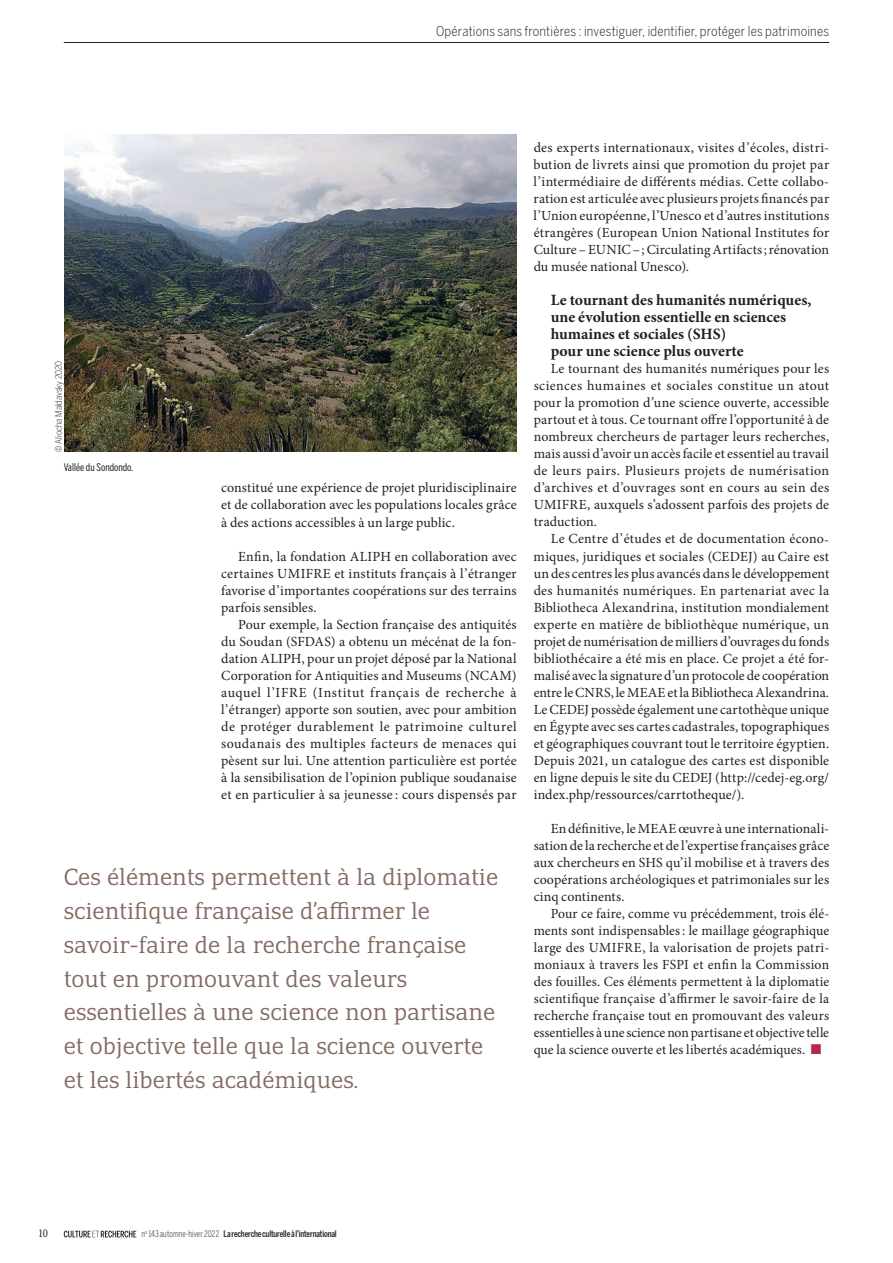
<style>
.page{position:relative;width:893px;height:1263px;background:#fff}
.page>*{position:absolute;margin:0;border:0;box-sizing:border-box;transform-origin:0 0}
.t1{font:300 22.5px/33.8px "PF Adamant Pro";color:#836b62}
.t2{font:700 15.75px/17.1px "Minion Pro";color:#231f20}
.t3{font:13.95px/17px "Minion Pro";letter-spacing:.01em;color:#231f20;text-align:justify}
.t4{font:300 13.5px "Benton Sans Cond";letter-spacing:.015em;color:#231f20}
.t5{font:12px "Minion Pro";color:#231f20;scale:.89 1}
.t6{font:10.5px "Benton Sans Comp";color:#231f20}
.t7{font:500 9px "Benton Sans Comp";letter-spacing:-.015em;color:#231f20}
.t8{font:300 9px "Benton Sans Cond";color:#231f20}
.s1{color:#b6274b}
.s2{font-weight:300}
</style>
<div class="page">
<hr style="left:64px;top:42px;width:765px;height:1px;background:#231f20">
<svg style="left:64px;top:1231px;width:72px;height:6px"></svg>
<img style="left:64px;top:135px;width:453px;height:317px">
<p class="t4" style="left:436px;top:23px;width:395px">Opérations sans frontières : investiguer, identifier, protéger les patrimoines</p>
<p class="t8" style="left:53px;top:452px;width:93px;rotate:-90deg">© Aliocha Maldavsky 2020</p>
<p class="t6" style="left:64px;top:461px;width:71px">Vallée du Sondondo.</p>
<p class="t3" style="left:221px;top:480px;width:297px">constitué une expérience de projet pluridisciplinaire et de collaboration avec les populations locales grâce à des actions accessibles à un large public.</p>
<p class="t3" style="left:221px;top:548px;width:297px;text-indent:17px">Enfin, la fondation ALIPH en collaboration avec certaines UMIFRE et instituts français à l’étranger favorise d’importantes coopérations sur des terrains parfois sensibles.</p>
<p class="t3" style="left:221px;top:616px;width:297px;text-indent:17px">Pour exemple, la Section française des antiquités du Soudan (SFDAS) a obtenu un mécénat de la fon&shy;dation ALIPH, pour un projet déposé par la National Corporation for Antiquities and Museums (NCAM) auquel l’IFRE (Institut français de recherche à l’étranger) apporte son soutien, avec pour ambition de protéger durablement le patrimoine culturel soudanais des multiples facteurs de menaces qui pèsent sur lui. Une attention particulière est portée à la sensibilisation de l’opinion publique soudanaise et en particulier à sa jeunesse : cours dispensés par</p>
<p class="t1" style="left:64px;top:860px;width:436px">Ces éléments permettent à la diplomatie scientifique française d’affirmer le savoir-faire de la recherche française tout en promouvant des valeurs essentielles à une science non partisane et objective telle que la science ouverte et les libertés académiques.</p>
<p class="t3" style="left:534px;top:139px;width:297px">des experts internationaux, visites d’écoles, distri&shy;bution de livrets ainsi que promotion du projet par l’intermédiaire de différents médias. Cette collabo&shy;ration est articulée avec plusieurs projets financés par l’Union européenne, l’Unesco et d’autres institutions étrangères (European Union National Institutes for Culture – EUNIC –; Circulating Artifacts; rénovation du musée national Unesco).</p>
<p class="t2" style="left:551px;top:291px;width:262px">Le tournant des humanités numériques, une évolution essentielle en sciences humaines et sociales (SHS)<br>pour une science plus ouverte</p>
<p class="t3" style="left:534px;top:360px;width:297px;text-indent:17px">Le tournant des humanités numériques pour les sciences humaines et sociales constitue un atout pour la promotion d’une science ouverte, accessible partout et à tous. Ce tournant offre l’opportunité à de nombreux chercheurs de partager leurs recherches, mais aussi d’avoir un accès facile et essentiel au travail de leurs pairs. Plusieurs projets de numérisation d’archives et d’ouvrages sont en cours au sein des UMIFRE, auxquels s’adossent parfois des projets de traduction.</p>
<p class="t3" style="left:534px;top:530px;width:297px;text-indent:17px">Le Centre d’études et de documentation écono&shy;miques, juridiques et sociales (CEDEJ) au Caire est un des centres les plus avancés dans le développement des humanités numériques. En partenariat avec la Bibliotheca Alexandrina, institution mondialement experte en matière de bibliothèque numérique, un projet de numérisation de milliers d’ouvrages du fonds bibliothécaire a été mis en place. Ce projet a été for&shy;malisé avec la signature d’un protocole de coopération entre le CNRS, le MEAE et la Bibliotheca Alexandrina.<br>Le CEDEJ possède également une cartothèque unique en Égypte avec ses cartes cadastrales, topographiques et géographiques couvrant tout le territoire égyptien.<br>Depuis 2021, un catalogue des cartes est disponible en ligne depuis le site du CEDEJ (http://cedej-eg.org/ index.php/ressources/carrtotheque/).</p>
<p class="t3" style="left:534px;top:820px;width:297px;text-indent:17px">En définitive, le MEAE œuvre à une internationali&shy;sation de la recherche et de l’expertise françaises grâce aux chercheurs en SHS qu’il mobilise et à travers des coopérations archéologiques et patrimoniales sur les cinq continents.</p>
<p class="t3" style="left:534px;top:905px;width:297px;text-indent:17px">Pour ce faire, comme vu précédemment, trois élé&shy;ments sont indispensables: le maillage géographique large des UMIFRE, la valorisation de projets patri&shy;moniaux à travers les FSPI et enfin la Commission des fouilles. Ces éléments permettent à la diplomatie scientifique française d’affirmer le savoir-faire de la recherche française tout en promouvant des valeurs essentielles à une science non partisane et objective telle que la science ouverte et les libertés académiques. <span class="s1">■</span></p>
<p class="t5" style="left:38px;top:1225px;width:13px">10</p>
<p class="t7" style="left:141px;top:1229px;width:197px"><span class="s2">n</span><sup>o</sup> <span class="s2">143 automne-hiver 2022</span> La recherche culturelle à l’international</p>
</div>
